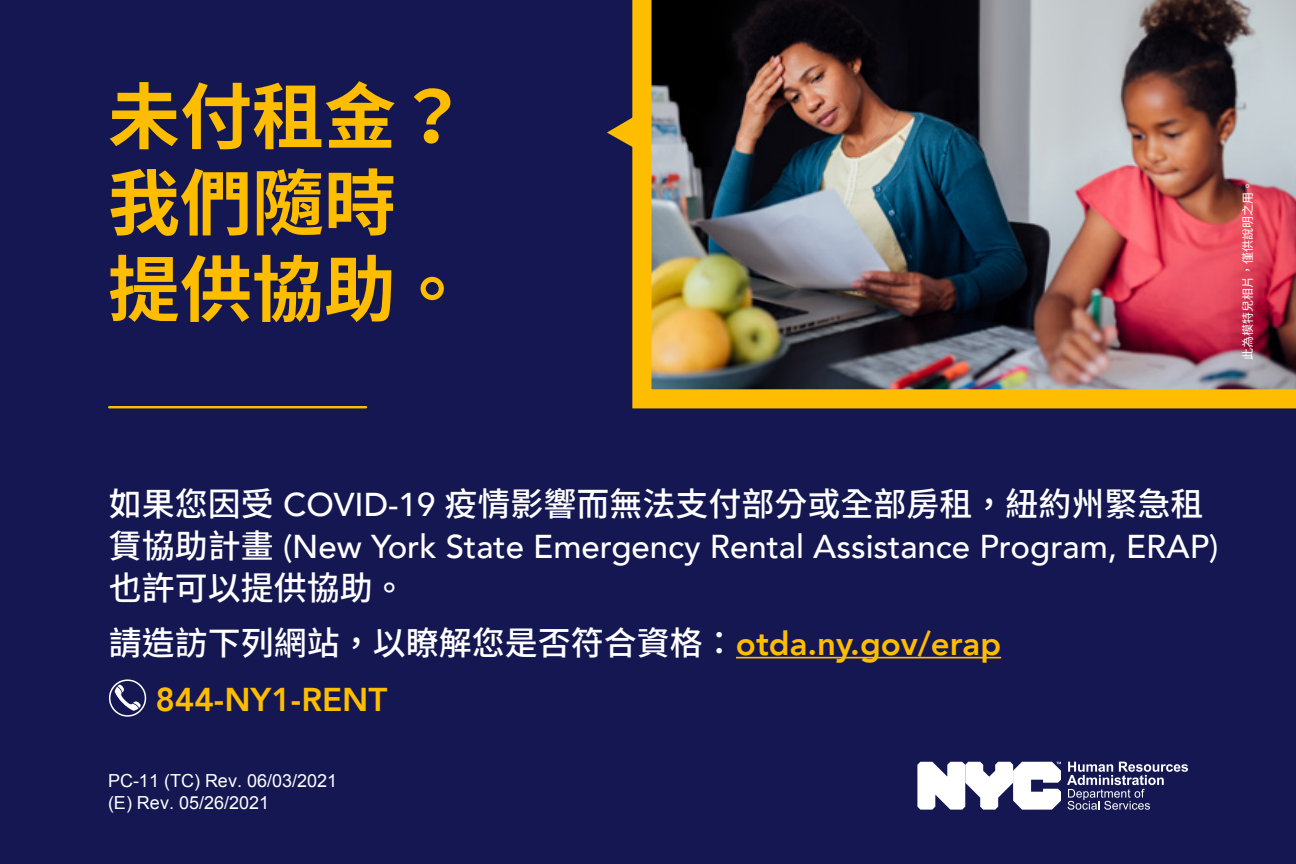
<style>
.page{position:relative;width:1296px;height:864px;background:#141751}
.page>*{position:absolute;margin:0;border:0;box-sizing:border-box;transform-origin:0 0}
.t1{font:700 72px/86.4px "Noto Sans CJ Ktc";color:#ffbd00}
.t2{font:500 33px/42px "Avenir";color:#fff}
.t3{font:500 33px "Noto Sans CJ Ktc";color:#fff}
.t4{font:800 33px "Avenir";color:#ffbd00}
.t5{font:18px "Arial";color:#fff}
.t6{font:12px "Noto Sans CJ Ktc";color:#fff}
.s1{font-family:"Noto Sans CJ Ktc"}
.s2{font-family:"Avenir";font-weight:800;color:#ffbd00}
</style>
<div class="page">
<hr style="left:109px;top:406px;width:257px;height:2px;background:#ffbd00">
<svg style="left:917px;top:762px;width:144px;height:48px"></svg>
<svg style="left:1067px;top:762px;width:121px;height:48px"></svg>
<img style="left:632px;top:0;width:664px;height:409px">
<svg style="left:607px;top:117px;width:27px;height:31px"></svg>
<hr style="left:736px;top:657px;width:265px;height:1px;background:#ffbd00">
<svg style="left:109px;top:679px;width:37px;height:38px"></svg>
<p class="t1" style="left:108px;top:75px;width:361px">未付租金？我們隨時提供協助。</p>
<p class="t6" style="left:1241px;top:360px;width:181px;rotate:-90deg">此為模特兒相片，僅供說明之用。</p>
<p class="t2" style="left:109px;top:481px;width:1111px"><span class="s1">如果您因受</span> COVID-19 <span class="s1">疫情影響而無法支付部分或全部房租，紐約州緊急租賃協助計畫</span> (New York State Emergency Rental Assistance Program, ERAP)<span class="s1">也許可以提供協助。</span></p>
<p class="t3" style="left:109px;top:624px;width:894px">請造訪下列網站，以瞭解您是否符合資格：<span class="s2">otda.ny.gov/erap</span></p>
<p class="t4" style="left:155px;top:674px;width:234px">844-NY1-RENT</p>
<p class="t5" style="left:108px;top:769px;width:231px">PC-11 (TC) Rev. 06/03/2021</p>
<p class="t5" style="left:108px;top:791px;width:163px">(E) Rev. 05/26/2021</p>
</div>
